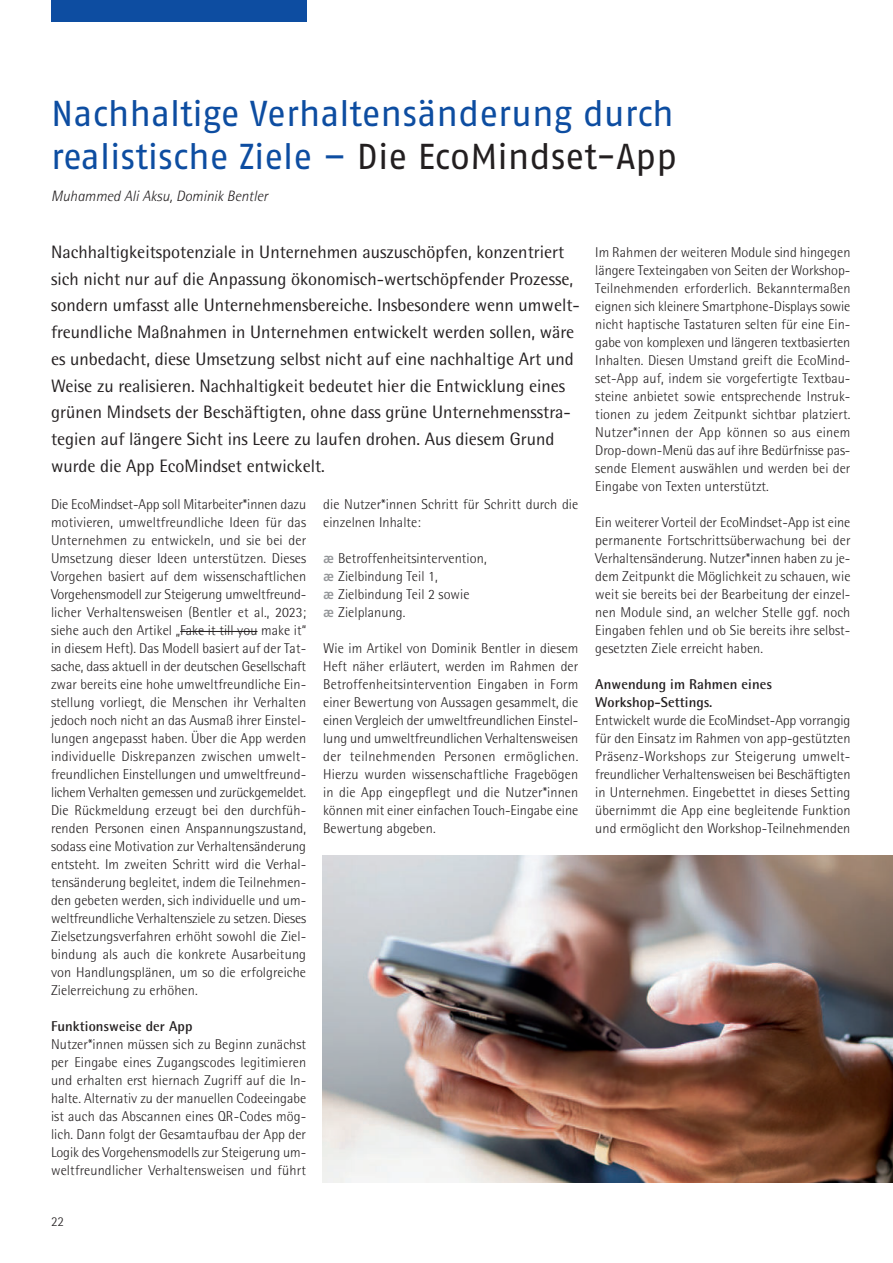
<style>
.page{position:relative;width:893px;height:1263px;background:#fff}
.page>*{position:absolute;margin:0;border:0;box-sizing:border-box;transform-origin:0 0}
.t1{font:36px/43.2px "Fago No";color:#0d4da1}
.t2{font:18px/26.7px "Rotis Semi Sans";color:#231f20}
.t3{font:italic 300 15px "Rotis Semi Sans";color:#231f20}
.t4{font:300 14.25px/18px "Rotis Semi Sans";letter-spacing:.005em;color:#231f20;text-align:justify}
.t5{font:700 14.25px/18px "Rotis Semi Sans";letter-spacing:.005em;color:#231f20}
.t6{font:300 13.5px "Rotis Semi Sans";color:#231f20}
.s1{color:#231f20}
.s2{font-family:"Fago No Med";font-weight:400;font-size:13.5px;color:#939598}
</style>
<div class="page">
<img style="left:322px;top:856px;width:571px;height:327px">
<hr style="left:180px;top:631px;width:77px;height:1px;background:#231f20">
<div style="left:51px;top:0;width:255px;height:21px;background:#0d4da1"></div>
<h1 class="t1" style="left:51px;top:95px;width:628px">Nachhaltige Verhaltensänderung durch realistische Ziele – <span class="s1">Die EcoMindset-App</span></h1>
<p class="t3" style="left:51px;top:189px;width:218px">Muhammed Ali Aksu, Dominik Bentler</p>
<p class="t2" style="left:51px;top:240px;width:530px">Nachhaltigkeitspotenziale in Unternehmen auszuschöpfen, konzentriert sich nicht nur auf die Anpassung ökonomisch-wertschöpfender Prozesse, sondern umfasst alle Unternehmensbereiche. Insbesondere wenn umwelt&shy;freundliche Maßnahmen in Unternehmen entwickelt werden sollen, wäre es unbedacht, diese Umsetzung selbst nicht auf eine nachhaltige Art und Weise zu realisieren. Nachhaltigkeit bedeutet hier die Entwicklung eines grünen Mindsets der Beschäftigten, ohne dass grüne Unternehmensstra - tegien auf längere Sicht ins Leere zu laufen drohen. Aus diesem Grund wurde die App EcoMindset entwickelt.</p>
<p class="t4" style="left:51px;top:496px;width:257px">Die EcoMindset-App soll Mitarbeiter*innen dazu motivieren, umweltfreundliche Ideen für das Unternehmen zu entwickeln, und sie bei der Umsetzung dieser Ideen unterstützen. Dieses Vorgehen basiert auf dem wissenschaftlichen Vorgehensmodell zur Steigerung umweltfreund&shy;licher Verhaltensweisen (Bentler et al., 2023; siehe auch den Artikel „Fake it till you make it“ in diesem Heft). Das Modell basiert auf der Tat&shy;sache, dass aktuell in der deutschen Gesellschaft zwar bereits eine hohe umweltfreundliche Ein&shy;stellung vorliegt, die Menschen ihr Verhalten jedoch noch nicht an das Ausmaß ihrer Einstel - lungen angepasst haben. Über die App werden individuelle Diskrepanzen zwischen umwelt&shy;freundlichen Einstellungen und umweltfreund&shy;lichem Verhalten gemessen und zurückgemeldet.<br>Die Rückmeldung erzeugt bei den durchfüh&shy;renden Personen einen Anspannungszustand, sodass eine Motivation zur Verhaltensänderung entsteht. Im zweiten Schritt wird die Verhal&shy;tensänderung begleitet, indem die Teilnehmen&shy;den gebeten werden, sich individuelle und um&shy;weltfreundliche Verhaltensziele zu setzen. Dieses Zielsetzungsverfahren erhöht sowohl die Ziel&shy;bindung als auch die konkrete Ausarbeitung von Handlungsplänen, um so die erfolgreiche Zielerreichung zu erhöhen.</p>
<p class="t5" style="left:51px;top:1019px;width:143px">Funktionsweise der App</p>
<p class="t4" style="left:51px;top:1036px;width:257px">Nutzer*innen müssen sich zu Beginn zunächst per Eingabe eines Zugangscodes legitimieren und erhalten erst hiernach Zugriff auf die In&shy;halte. Alternativ zu der manuellen Codeeingabe ist auch das Abscannen eines QR-Codes mög&shy;lich. Dann folgt der Gesamtaufbau der App der Logik des Vorgehensmodells zur Steigerung um&shy;weltfreundlicher Verhaltensweisen und führt</p>
<p class="t4" style="left:323px;top:496px;width:257px">die Nutzer*innen Schritt für Schritt durch die einzelnen Inhalte:</p>
<p class="t4" style="left:323px;top:550px;width:165px;text-align:left"><span class="s2">æ</span> Betroffenheitsintervention, <span class="s2">æ</span> Zielbindung Teil 1,<br><span class="s2">æ</span> Zielbindung Teil 2 sowie<br><span class="s2">æ</span> Zielplanung.</p>
<p class="t4" style="left:323px;top:640px;width:257px">Wie im Artikel von Dominik Bentler in diesem Heft näher erläutert, werden im Rahmen der Betroffenheitsintervention Eingaben in Form einer Bewertung von Aussagen gesammelt, die einen Vergleich der umweltfreundlichen Einstel - lung und umweltfreundlichen Verhaltensweisen der teilnehmenden Personen ermöglichen.<br>Hierzu wurden wissenschaftliche Fragebögen in die App eingepflegt und die Nutzer*innen können mit einer einfachen Touch-Eingabe eine Bewertung abgeben.</p>
<p class="t4" style="left:595px;top:244px;width:257px">Im Rahmen der weiteren Module sind hingegen längere Texteingaben von Seiten der Workshop-Teilnehmenden erforderlich. Bekanntermaßen eignen sich kleinere Smartphone-Displays sowie nicht haptische Tastaturen selten für eine Ein&shy;gabe von komplexen und längeren textbasierten Inhalten. Diesen Umstand greift die EcoMind&shy;set-App auf, indem sie vorgefertigte Textbau&shy;steine anbietet sowie entsprechende Instruk&shy;tionen zu jedem Zeitpunkt sichtbar platziert.<br>Nutzer*innen der App können so aus einem Drop-down-Menü das auf ihre Bedürfnisse pas&shy;sende Element auswählen und werden bei der Eingabe von Texten unterstützt.</p>
<p class="t4" style="left:595px;top:514px;width:257px">Ein weiterer Vorteil der EcoMindset-App ist eine permanente Fortschrittsüberwachung bei der Verhaltensänderung. Nutzer*innen haben zu je&shy;dem Zeitpunkt die Möglichkeit zu schauen, wie weit sie bereits bei der Bearbeitung der einzel&shy;nen Module sind, an welcher Stelle ggf. noch Eingaben fehlen und ob Sie bereits ihre selbst&shy;gesetzten Ziele erreicht haben.</p>
<p class="t5" style="left:595px;top:677px;width:178px">Anwendung im Rahmen eines<br>Workshop-Settings.</p>
<p class="t4" style="left:595px;top:712px;width:257px">Entwickelt wurde die EcoMindset-App vorrangig für den Einsatz im Rahmen von app-gestützten Präsenz-Workshops zur Steigerung umwelt&shy;freundlicher Verhaltensweisen bei Beschäftigten in Unternehmen. Eingebettet in dieses Setting übernimmt die App eine begleitende Funktion und ermöglicht den Workshop-Teilnehmenden</p>
<p class="t6" style="left:51px;top:1215px;width:15px">22</p>
</div>
